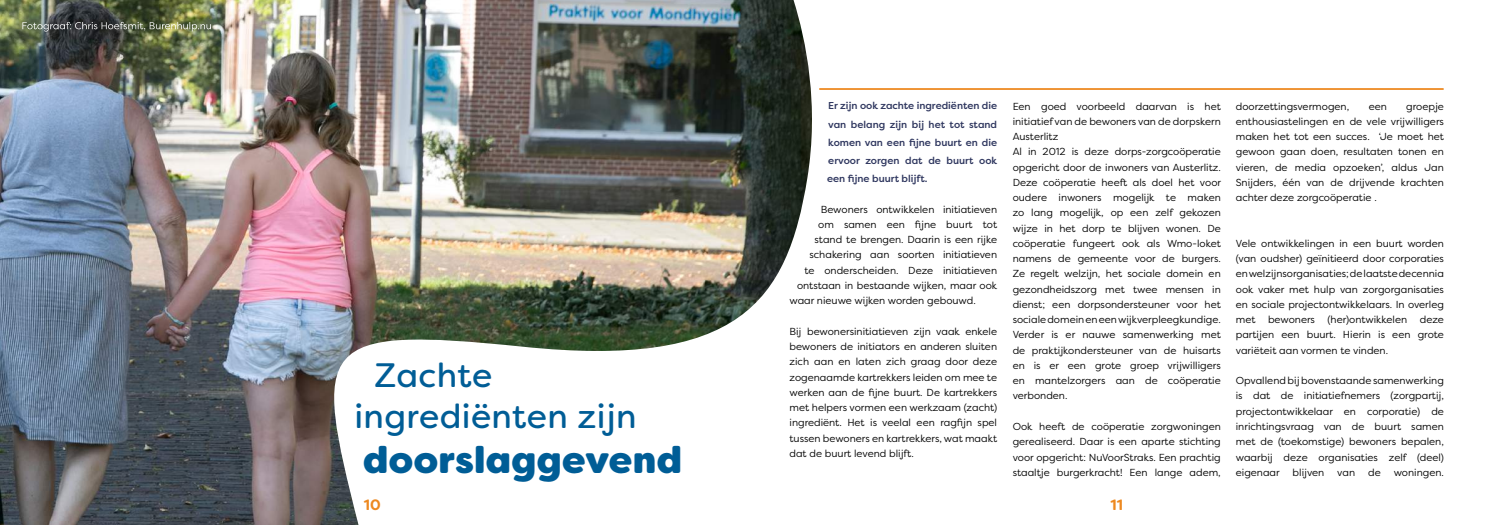
<style>
.page{position:relative;width:1489px;height:525px;background:#fff}
.page>*{position:absolute;margin:0;border:0;box-sizing:border-box;transform-origin:0 0}
.t1{font:800 37.5px "Filson Soft";letter-spacing:.01em;color:#005d96}
.t2{font:33.88px/40.6px "Filson Soft";letter-spacing:.01em;color:#005d96}
.t3{font:700 15px "Filson Soft";color:#ed8921}
.t4{font:10.12px/15.2px "Filson Pro";color:#000;text-align:justify}
.t5{font:500 10px/18.1px "Filson Pro";color:#2f375f;text-align:justify}
</style>
<div class="page">
<img style="left:0;top:0;width:812px;height:524px">
<hr style="left:819px;top:88px;width:623px;height:2px;background:#ed8921">
<svg style="left:22px;top:22px;width:189px;height:10px;background:#6b715f"></svg>
<h2 class="t2" style="left:354px;top:354px;width:284px;text-indent:20px">Zachte ingrediënten zijn</h2>
<h1 class="t1" style="left:363px;top:435px;width:320px">doorslaggevend</h1>
<p class="t5" style="left:827px;top:97px;width:172px">Er zijn ook zachte ingrediënten die van belang zijn bij het tot stand komen van een fijne buurt en die ervoor zorgen dat de buurt ook een fijne buurt blijft.</p>
<p class="t4" style="left:820px;top:201px;width:178px">Bewoners ontwikkelen initiatieven</p>
<p class="t4" style="left:818px;top:216px;width:180px">om samen een fijne buurt tot</p>
<p class="t4" style="left:814px;top:231px;width:184px">stand te brengen. Daarin is een rijke</p>
<p class="t4" style="left:809px;top:247px;width:189px">schakering aan soorten initiatieven</p>
<p class="t4" style="left:804px;top:262px;width:194px">te onderscheiden. Deze initiatieven</p>
<p class="t4" style="left:797px;top:277px;width:202px">ontstaan in bestaande wijken, maar ook</p>
<p class="t4" style="left:789px;top:292px;width:188px">waar nieuwe wijken worden gebouwd.</p>
<p class="t4" style="left:789px;top:323px;width:209px">Bij bewonersinitiatieven zijn vaak enkele bewoners de initiators en anderen sluiten zich aan en laten zich graag door deze zogenaamde kartrekkers leiden om mee te werken aan de fijne buurt. De kartrekkers met helpers vormen een werkzaam (zacht) ingrediënt. Het is veelal een ragfijn spel tussen bewoners en kartrekkers, wat maakt dat de buurt levend blijft.</p>
<p class="t4" style="left:1012px;top:98px;width:210px;text-align:left">Een goed voorbeeld daarvan is het initiatief van de bewoners van de dorpskern Austerlitz<br>Al in 2012 is deze dorps-zorgcoöperatie opgericht door de inwoners van Austerlitz.<br>Deze coöperatie heeft als doel het voor oudere inwoners mogelijk te maken zo lang mogelijk, op een zelf gekozen wijze in het dorp te blijven wonen. De coöperatie fungeert ook als Wmo-loket namens de gemeente voor de burgers.<br>Ze regelt welzijn, het sociale domein en gezondheidszorg met twee mensen in dienst; een dorpsondersteuner voor het sociale domein en een wijkverpleegkundige.<br>Verder is er nauwe samenwerking met de praktijkondersteuner van de huisarts en is er een grote groep vrijwilligers en mantelzorgers aan de coöperatie verbonden.</p>
<p class="t4" style="left:1012px;top:418px;width:210px">Ook heeft de coöperatie zorgwoningen gerealiseerd. Daar is een aparte stichting voor opgericht: NuVoorStraks. Een prachtig staaltje burgerkracht! Een lange adem,</p>
<h3 class="t3" style="left:364px;top:495px;width:18px">10</h3>
<h3 class="t3" style="left:1110px;top:495px;width:14px">11</h3>
<p class="t4" style="left:1235px;top:98px;width:115px">doorzettingsvermogen,</p>
<p class="t4" style="left:1368px;top:98px;width:20px">een</p>
<p class="t4" style="left:1235px;top:98px;width:210px;text-indent:170px">groepje enthousiastelingen en de vele vrijwilligers maken het tot een succes. ‘Je moet het gewoon gaan doen, resultaten tonen en vieren, de media opzoeken’, aldus Jan Snijders, één van de drijvende krachten achter deze zorgcoöperatie .</p>
<p class="t4" style="left:1235px;top:235px;width:210px">Vele ontwikkelingen in een buurt worden (van oudsher) geïnitieerd door corporaties en welzijnsorganisaties; de laatste decennia ook vaker met hulp van zorgorganisaties en sociale projectontwikkelaars. In overleg met bewoners (her)ontwikkelen deze partijen een buurt. Hierin is een grote variëteit aan vormen te vinden.</p>
<p class="t4" style="left:1235px;top:372px;width:210px">Opvallend bij bovenstaande samenwerking is dat de initiatiefnemers (zorgpartij, projectontwikkelaar en corporatie) de inrichtingsvraag van de buurt samen met de (toekomstige) bewoners bepalen, waarbij deze organisaties zelf (deel) eigenaar</p>
<p class="t4" style="left:1292px;top:464px;width:33px">blijven</p>
<p class="t4" style="left:1337px;top:464px;width:19px">van</p>
<p class="t4" style="left:1368px;top:464px;width:14px">de</p>
<p class="t4" style="left:1393px;top:464px;width:52px">woningen.</p>
</div>
